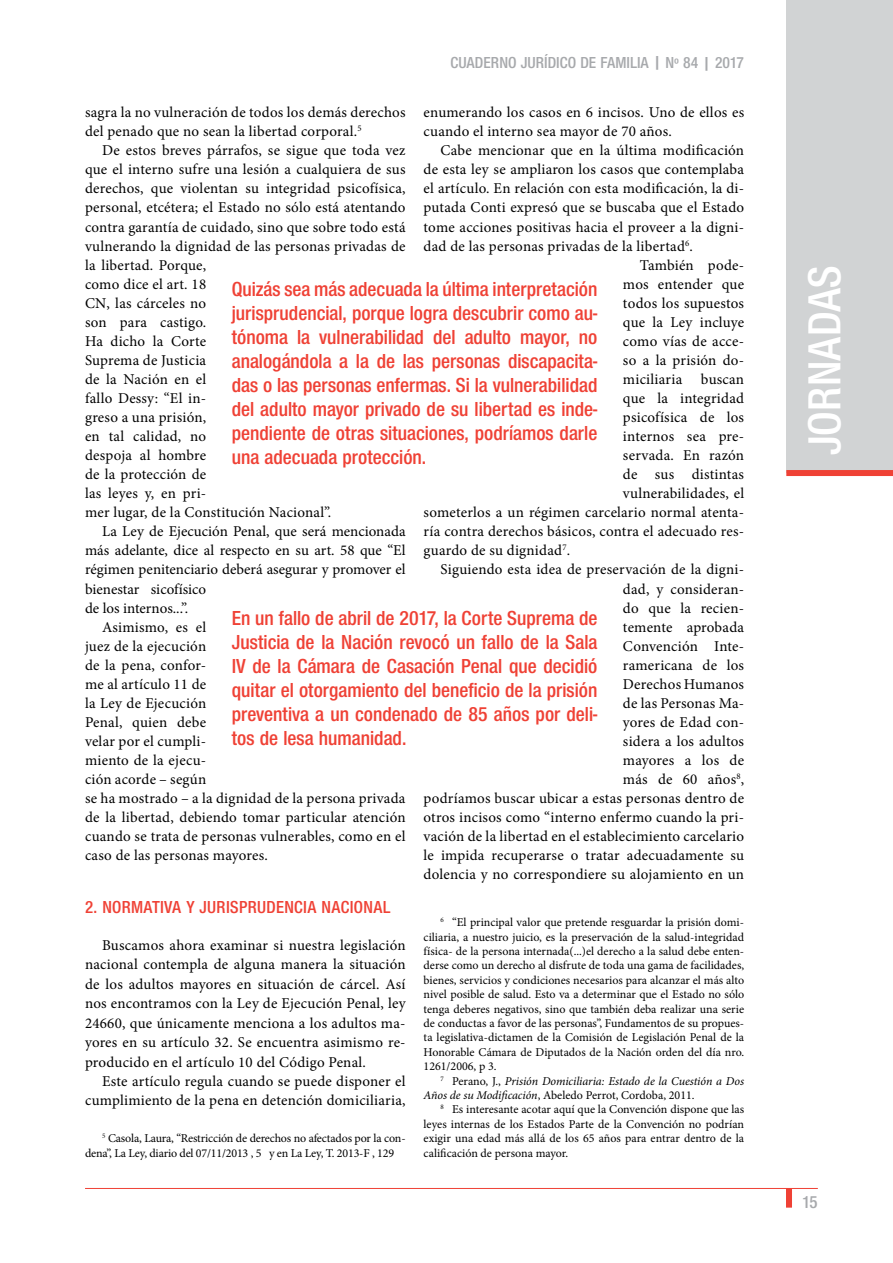
<style>
.page{position:relative;width:893px;height:1263px;background:#fff}
.page>*{position:absolute;margin:0;border:0;box-sizing:border-box;transform-origin:0 0}
.t1{font:600 condensed 48px "Nimbus San Nov T";color:#fff}
.t2{font:600 condensed 21px/24px "Nimbus San Nov T";color:#ef4135;text-align:justify}
.t3{font:600 condensed 18px "Nimbus San Nov T";letter-spacing:.015em;color:#ef4135}
.t4{font:600 condensed 18px "Nimbus San Nov T";color:#a7a9ac}
.t5{font:600 condensed 16.5px "Nimbus San Nov T";color:#a7a9ac}
.t6{font:15px/19px "Minion Pro";letter-spacing:.01em;color:#000}
.t7{font:12px/14.4px "Minion Pro";letter-spacing:-.005em;color:#000;text-align:justify}
.t8{font:italic 12px/14.4px "Minion Pro";letter-spacing:-.005em;color:#000}
.s1{font-style:normal}
</style>
<div class="page">
<div style="left:786px;top:1188px;width:6px;height:19px;background:#ef4135"></div>
<hr style="left:85px;top:1188px;width:733px;height:1px;background:#ef4135">
<div style="left:786px;top:0;width:107px;height:473px;background:#d1d3d4"></div>
<div style="left:786px;top:470px;width:107px;height:6px;background:#ef4135"></div>
<p class="t5" style="left:450px;top:53px;width:295px">CUADERNO JURÍDICO DE FAMILIA | Nº 84 | 2017</p>
<p class="t6" style="left:424px;top:103px;width:322px">enumerando los casos en 6 incisos. Uno de ellos es cuando el interno sea mayor de 70 años.</p>
<p class="t6" style="left:441px;top:141px;width:305px">Cabe mencionar que en la última modificación</p>
<p class="t6" style="left:424px;top:160px;width:322px">de esta ley se ampliaron los casos que contemplaba</p>
<p class="t6" style="left:424px;top:179px;width:322px">el artículo. En relación con esta modificación, la di-</p>
<p class="t6" style="left:424px;top:198px;width:322px">putada Conti expresó que se buscaba que el Estado</p>
<p class="t6" style="left:424px;top:217px;width:322px">tome acciones positivas hacia el proveer a la digni-</p>
<p class="t6" style="left:424px;top:236px;width:271px">dad de las personas privadas de la libertad<sup>6</sup>.</p>
<p class="t6" style="left:640px;top:255px;width:106px">También pode-</p>
<p class="t6" style="left:623px;top:274px;width:123px">mos entender que</p>
<p class="t6" style="left:623px;top:293px;width:123px">todos los supuestos</p>
<p class="t6" style="left:623px;top:313px;width:123px">que la Ley incluye</p>
<p class="t6" style="left:623px;top:332px;width:123px">como vías de acce-</p>
<p class="t6" style="left:623px;top:351px;width:123px">so a la prisión do-</p>
<p class="t6" style="left:623px;top:370px;width:123px">miciliaria buscan</p>
<p class="t6" style="left:623px;top:389px;width:123px">que la integridad</p>
<p class="t6" style="left:623px;top:408px;width:123px">psicofísica de los</p>
<p class="t6" style="left:623px;top:427px;width:123px">internos sea pre-</p>
<p class="t6" style="left:623px;top:446px;width:123px">servada. En razón</p>
<p class="t6" style="left:623px;top:465px;width:123px">de sus distintas</p>
<p class="t6" style="left:623px;top:484px;width:123px">vulnerabilidades, el</p>
<p class="t6" style="left:424px;top:503px;width:322px">someterlos a un régimen carcelario normal atenta-</p>
<p class="t6" style="left:424px;top:522px;width:322px">ría contra derechos básicos, contra el adecuado res-</p>
<p class="t6" style="left:424px;top:541px;width:148px">guardo de su dignidad<sup>7</sup>.</p>
<p class="t6" style="left:441px;top:560px;width:305px">Siguiendo esta idea de preservación de la digni-</p>
<p class="t6" style="left:623px;top:579px;width:123px">dad, y consideran-</p>
<p class="t6" style="left:623px;top:598px;width:123px">do que la recien-</p>
<p class="t6" style="left:623px;top:617px;width:123px">temente aprobada</p>
<p class="t6" style="left:623px;top:636px;width:123px">Convención Inte-</p>
<p class="t6" style="left:623px;top:655px;width:123px">ramericana de los</p>
<p class="t6" style="left:623px;top:674px;width:123px">Derechos Humanos</p>
<p class="t6" style="left:623px;top:694px;width:123px">de las Personas Ma-</p>
<p class="t6" style="left:623px;top:713px;width:123px">yores de Edad con-</p>
<p class="t6" style="left:623px;top:732px;width:123px">sidera a los adultos</p>
<p class="t6" style="left:623px;top:751px;width:123px">mayores a los de</p>
<p class="t6" style="left:623px;top:770px;width:123px">más de 60 años<sup>8</sup>,</p>
<p class="t6" style="left:424px;top:789px;width:322px">podríamos buscar ubicar a estas personas dentro de</p>
<p class="t6" style="left:424px;top:808px;width:322px">otros incisos como “interno enfermo cuando la pri-</p>
<p class="t6" style="left:424px;top:827px;width:322px">vación de la libertad en el establecimiento carcelario</p>
<p class="t6" style="left:424px;top:846px;width:322px">le impida recuperarse o tratar adecuadamente su</p>
<p class="t6" style="left:424px;top:865px;width:322px">dolencia y no correspondiere su alojamiento en un</p>
<p class="t7" style="left:424px;top:915px;width:322px;text-indent:17px"><sup>6</sup> “El principal valor que pretende resguardar la prisión domi&shy;ciliaria, a nuestro juicio, es la preservación de la salud-integridad física- de la persona internada(...)el derecho a la salud debe enten&shy;derse como un derecho al disfrute de toda una gama de facilidades, bienes, servicios y condiciones necesarios para alcanzar el más alto nivel posible de salud. Esto va a determinar que el Estado no sólo tenga deberes negativos, sino que también deba realizar una serie de conductas a favor de las personas”, Fundamentos de su propues&shy;ta legislativa-dictamen de la Comisión de Legislación Penal de la Honorable Cámara de Diputados de la Nación orden del día nro.<br>1261/2006, p 3.</p>
<p class="t8" style="left:424px;top:1073px;width:322px;text-indent:17px"><sup>7</sup> <span class="s1">Perano, J.,</span> Prisión Domiciliaria: Estado de la Cuestión a Dos<br>Años de su Modificación<span class="s1">, Abeledo Perrot, Cordoba, 2011.</span></p>
<p class="t7" style="left:424px;top:1102px;width:322px;text-indent:17px"><sup>8</sup> Es interesante acotar aquí que la Convención dispone que las leyes internas de los Estados Parte de la Convención no podrían exigir una edad más allá de los 65 años para entrar dentro de la calificación de persona mayor.</p>
<p class="t6" style="left:85px;top:103px;width:322px">sagra la no vulneración de todos los demás derechos del penado que no sean la libertad corporal.<sup>5</sup></p>
<p class="t6" style="left:85px;top:141px;width:322px;text-indent:17px">De estos breves párrafos, se sigue que toda vez que el interno sufre una lesión a cualquiera de sus derechos, que violentan su integridad psicofísica, personal, etcétera; el Estado no sólo está atentando contra garantía de cuidado, sino que sobre todo está vulnerando la dignidad de las personas privadas de la libertad. Porque,<br>como dice el art. 18<br>CN, las cárceles no<br>son para castigo.<br>Ha dicho la Corte<br>Suprema de Justicia<br>de la Nación en el<br>fallo Dessy: “El in-<br>greso a una prisión,<br>en tal calidad, no<br>despoja al hombre<br>de la protección de<br>las leyes y, en pri-<br>mer lugar, de la Constitución Nacional”.</p>
<p class="t6" style="left:102px;top:522px;width:305px">La Ley de Ejecución Penal, que será mencionada</p>
<p class="t6" style="left:85px;top:541px;width:322px">más adelante, dice al respecto en su art. 58 que “El</p>
<p class="t6" style="left:85px;top:560px;width:322px">régimen penitenciario deberá asegurar y promover el</p>
<p class="t6" style="left:85px;top:579px;width:123px">bienestar sicofísico</p>
<p class="t6" style="left:85px;top:598px;width:105px">de los internos...”.</p>
<p class="t6" style="left:102px;top:617px;width:106px">Asimismo, es el</p>
<p class="t6" style="left:85px;top:636px;width:123px">juez de la ejecución</p>
<p class="t6" style="left:85px;top:655px;width:123px">de la pena, confor-</p>
<p class="t6" style="left:85px;top:674px;width:123px">me al artículo 11 de</p>
<p class="t6" style="left:85px;top:694px;width:123px">la Ley de Ejecución</p>
<p class="t6" style="left:85px;top:713px;width:123px">Penal, quien debe</p>
<p class="t6" style="left:85px;top:732px;width:123px">velar por el cumpli-</p>
<p class="t6" style="left:85px;top:751px;width:123px">miento de la ejecu-</p>
<p class="t6" style="left:85px;top:770px;width:123px">ción acorde – según</p>
<p class="t6" style="left:85px;top:789px;width:322px">se ha mostrado – a la dignidad de la persona privada</p>
<p class="t6" style="left:85px;top:808px;width:322px">de la libertad, debiendo tomar particular atención</p>
<p class="t6" style="left:85px;top:827px;width:322px">cuando se trata de personas vulnerables, como en el</p>
<p class="t6" style="left:85px;top:846px;width:184px">caso de las personas mayores.</p>
<p class="t3" style="left:85px;top:897px;width:307px">2. NORMATIVA Y JURISPRUDENCIA NACIONAL</p>
<p class="t6" style="left:85px;top:935px;width:322px;line-height:19.5px;text-align:justify;text-indent:17px">Buscamos ahora examinar si nuestra legislación nacional contempla de alguna manera la situación de los adultos mayores en situación de cárcel. Así nos encontramos con la Ley de Ejecución Penal, ley 24660, que únicamente menciona a los adultos ma&shy;yores en su artículo 32. Se encuentra asimismo re&shy;producido en el artículo 10 del Código Penal.</p>
<p class="t6" style="left:85px;top:1072px;width:322px;text-align:right">Este artículo regula cuando se puede disponer el cumplimiento de la pena en detención domiciliaria,</p>
<p class="t7" style="left:85px;top:1131px;width:322px;text-indent:17px"><sup>5</sup> Casola, Laura, “Restricción de derechos no afectados por la con&shy;dena”, La Ley, diario del 07/11/2013 , 5 y en La Ley, T. 2013-F , 129</p>
<p class="t2" style="left:232px;top:276px;width:367px">Quizás sea más adecuada la última interpretación jurisprudencial, porque logra descubrir como au&shy;tónoma la vulnerabilidad del adulto mayor, no analogándola a la de las personas discapacita&shy;das o las personas enfermas. Si la vulnerabilidad del adulto mayor privado de su libertad es inde&shy;pendiente de otras situaciones, podríamos darle una adecuada protección.</p>
<p class="t2" style="left:232px;top:605px;width:367px">En un fallo de abril de 2017, la Corte Suprema de Justicia de la Nación revocó un fallo de la Sala IV de la Cámara de Casación Penal que decidió quitar el otorgamiento del beneficio de la prisión preventiva a un condenado de 85 años por deli&shy;tos de lesa humanidad.</p>
<h1 class="t1" style="left:797px;top:455px;width:191px;rotate:-90deg">JORNADAS</h1>
<p class="t4" style="left:802px;top:1191px;width:17px">15</p>
</div>
